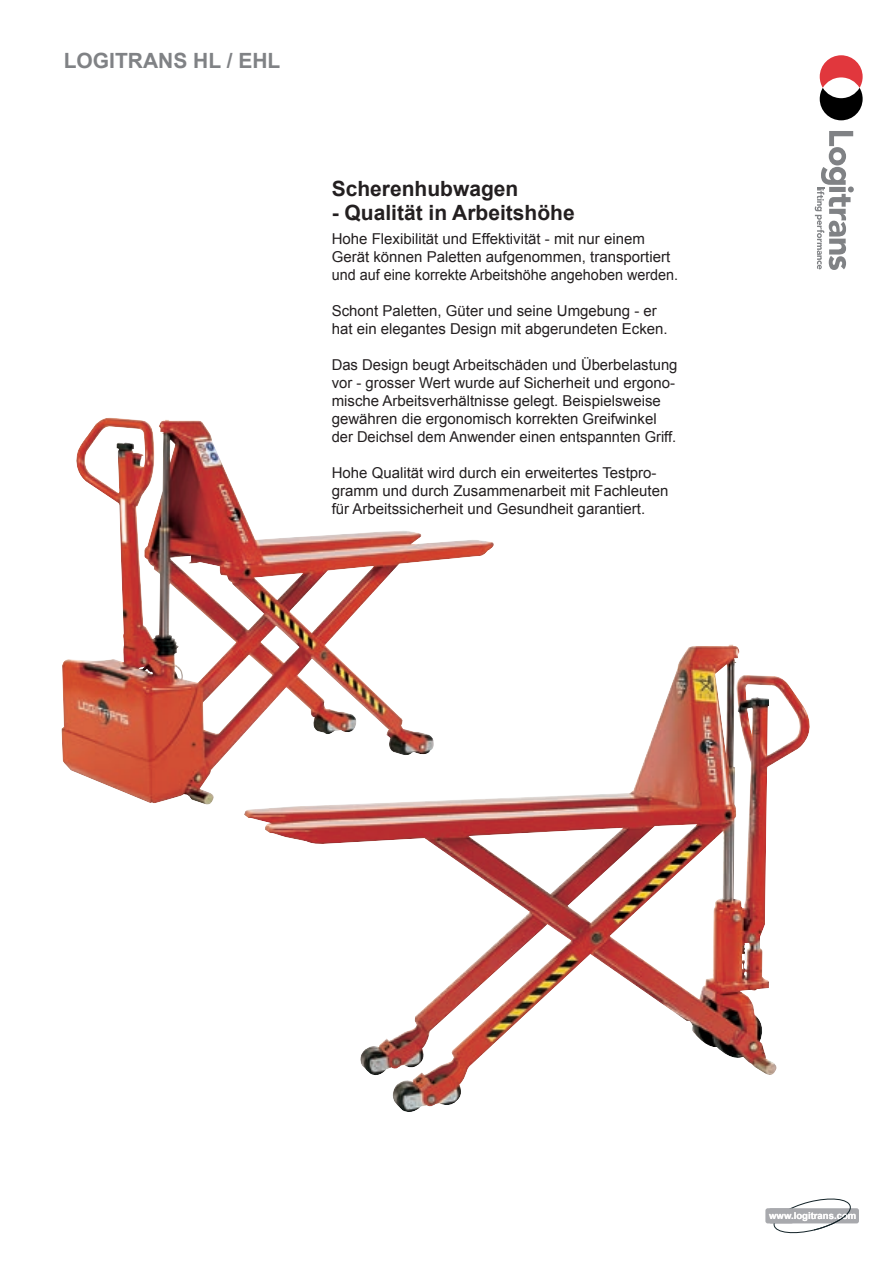
<style>
.page{position:relative;width:893px;height:1263px;background:#fff}
.page>*{position:absolute;margin:0;border:0;box-sizing:border-box;transform-origin:0 0}
.t1{font:700 21px "Arial";color:#231f20}
.t2{font:700 21px "Arial";color:#808285}
.t3{font:15px/18px "Arial";color:#231f20}
.t4{font:15px "Arial";color:#231f20;scale:.96 1}
.t5{font:700 9.6px "Arial";color:#fffefe}
</style>
<div class="page">
<svg style="left:815px;top:131px;width:39px;height:139px"></svg>
<svg style="left:820px;top:55px;width:43px;height:65px"></svg>
<svg style="left:765px;top:1198px;width:94px;height:35px"></svg>
<img style="left:61px;top:417px;width:433px;height:388px">
<img style="left:270px;top:644px;width:540px;height:468px">
<p class="t2" style="left:64px;top:47px;width:218px">LOGITRANS HL / EHL</p>
<p class="t1" style="left:332px;top:175px;width:188px">Scherenhubwagen</p>
<p class="t1" style="left:332px;top:199px;width:245px">- Qualität in Arbeitshöhe</p>
<p class="t3" style="left:332px;top:230px;width:340px">Hohe Flexibilität und Effektivität - mit nur einem<br>Gerät können Paletten aufgenommen, transportiert</p>
<p class="t4" style="left:332px;top:265px;width:362px">und auf eine korrekte Arbeitshöhe angehoben werden.</p>
<p class="t3" style="left:332px;top:302px;width:338px">Schont Paletten, Güter und seine Umgebung - er hat ein elegantes Design mit abgerundeten Ecken.</p>
<p class="t3" style="left:332px;top:356px;width:347px">Das Design beugt Arbeitschäden und Überbelastung</p>
<p class="t3" style="left:332px;top:374px;width:346px">vor - grosser Wert wurde auf Sicherheit und ergono&shy;mische Arbeitsverhältnisse gelegt. Beispielsweise gewähren die ergonomisch korrekten Greifwinkel der Deichsel dem Anwender einen entspannten Griff.</p>
<p class="t3" style="left:332px;top:464px;width:338px">Hohe Qualität wird durch ein erweitertes Testpro&shy;gramm und durch Zusammenarbeit mit Fachleuten für Arbeitssicherheit und Gesundheit garantiert.</p>
<p class="t5" style="left:769px;top:1209px;width:89px">www.logitrans.com</p>
</div>
